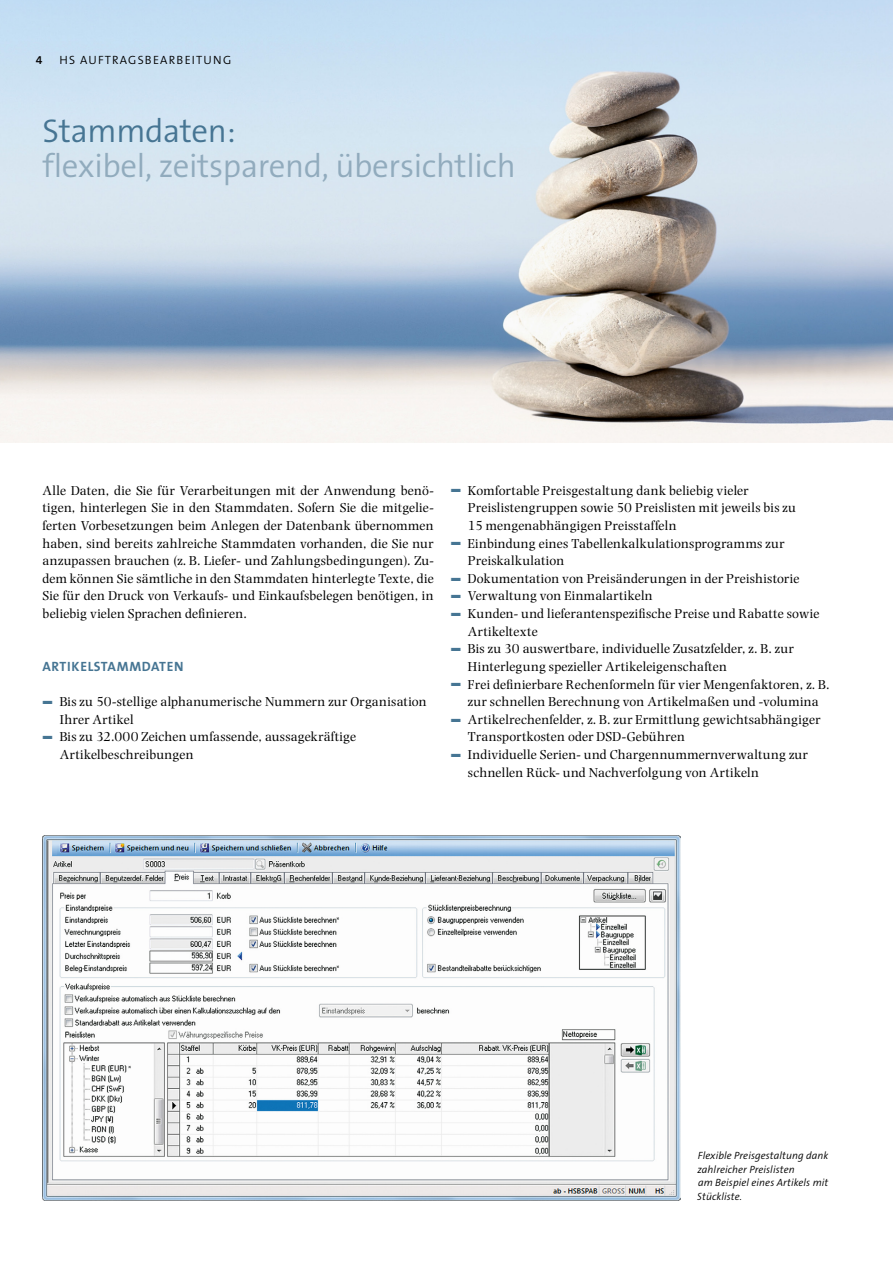
<style>
.page{position:relative;width:893px;height:1263px;background:#fff}
.page>*{position:absolute;margin:0;border:0;box-sizing:border-box;transform-origin:0 0}
.t1{font:300 33px "The Sans B4";letter-spacing:-.01em;color:#91abbd}
.t2{font:300 33px "The Sans B4";letter-spacing:-.01em;color:#467593}
.t3{font:13.5px/17.7px "Photina MT Std";letter-spacing:.015em;color:#000}
.t4{font:700 13.5px "The Sans B7";letter-spacing:.045em;color:#467593}
.t5{font:300 12px "The Sans B4";letter-spacing:.1em;color:#000}
.t6{font:600 12px "The Sans B6";color:#000}
.t7{font:italic 300 10.5px/13.5px "The Sans B4";letter-spacing:.005em;color:#000}
</style>
<div class="page">
<img style="left:0;top:0;width:893px;height:442px">
<img style="left:43px;top:836px;width:637px;height:364px">
<p class="t6" style="left:36px;top:53px;width:8px">4</p>
<p class="t5" style="left:60px;top:54px;width:173px">HS AUFTRAGSBEARBEITUNG</p>
<h1 class="t2" style="left:43px;top:114px;width:195px">Stammdaten:</h1>
<h1 class="t1" style="left:43px;top:149px;width:475px">flexibel, zeitsparend, übersichtlich</h1>
<p class="t3" style="left:43px;top:481px;width:393px;text-align:justify">Alle Daten, die Sie für Verarbeitungen mit der Anwendung benö&shy;tigen, hinterlegen Sie in den Stammdaten. Sofern Sie die mitgelie&shy;ferten Vorbesetzungen beim Anlegen der Datenbank übernommen haben, sind bereits zahlreiche Stammdaten vorhanden, die Sie nur anzupassen brauchen (z. B. Liefer- und Zahlungsbedingungen). Zu&shy;dem können Sie sämtliche in den Stammdaten hinterlegte Texte, die Sie für den Druck von Verkaufs- und Einkaufsbelegen benötigen, in beliebig vielen Sprachen definieren.</p>
<p class="t4" style="left:43px;top:659px;width:142px">ARTIKELSTAMMDATEN</p>
<p class="t3" style="left:60px;top:693px;width:368px;text-indent:-17px"><sup>■</sup> Bis zu 50-stellige alphanumerische Nummern zur Organisation<br>Ihrer Artikel</p>
<p class="t3" style="left:60px;top:728px;width:298px;text-indent:-17px"><sup>■</sup> Bis zu 32.000 Zeichen umfassende, aussagekräftige<br>Artikelbeschreibungen</p>
<p class="t3" style="left:468px;top:481px;width:330px;text-indent:-17px"><sup>■</sup> Komfortable Preisgestaltung dank beliebig vieler<br>Preislistengruppen sowie 50 Preislisten mit jeweils bis zu<br>15 mengenabhängigen Preisstaffeln</p>
<p class="t3" style="left:468px;top:534px;width:318px;text-indent:-17px"><sup>■</sup> Einbindung eines Tabellenkalkulationsprogramms zur<br>Preiskalkulation</p>
<p class="t3" style="left:451px;top:570px;width:350px"><sup>■</sup> Dokumentation von Preisänderungen in der Preishistorie</p>
<p class="t3" style="left:451px;top:587px;width:204px"><sup>■</sup> Verwaltung von Einmalartikeln</p>
<p class="t3" style="left:468px;top:605px;width:353px;text-indent:-17px"><sup>■</sup> Kunden- und lieferantenspezifische Preise und Rabatte sowie<br>Artikeltexte</p>
<p class="t3" style="left:468px;top:640px;width:327px;text-indent:-17px"><sup>■</sup> Bis zu 30 auswertbare, individuelle Zusatzfelder, z. B. zur<br>Hinterlegung spezieller Artikeleigenschaften</p>
<p class="t3" style="left:451px;top:675px;width:380px;text-align:center"><sup>■</sup> Frei definierbare Rechenformeln für vier Mengenfaktoren, z. B. zur schnellen Berechnung von Artikelmaßen und -volumina</p>
<p class="t3" style="left:468px;top:711px;width:354px;text-indent:-17px"><sup>■</sup> Artikelrechenfelder, z. B. zur Ermittlung gewichtsabhängiger<br>Transportkosten oder DSD-Gebühren</p>
<p class="t3" style="left:468px;top:746px;width:342px;text-indent:-17px"><sup>■</sup> Individuelle Serien- und Chargennummernverwaltung zur schnellen Rück- und Nachverfolgung von Artikeln</p>
<p class="t7" style="left:697px;top:1149px;width:133px">Flexible Preisgestaltung dank zahlreicher Preislisten<br>am Beispiel eines Artikels mit<br>Stückliste.</p>
</div>
